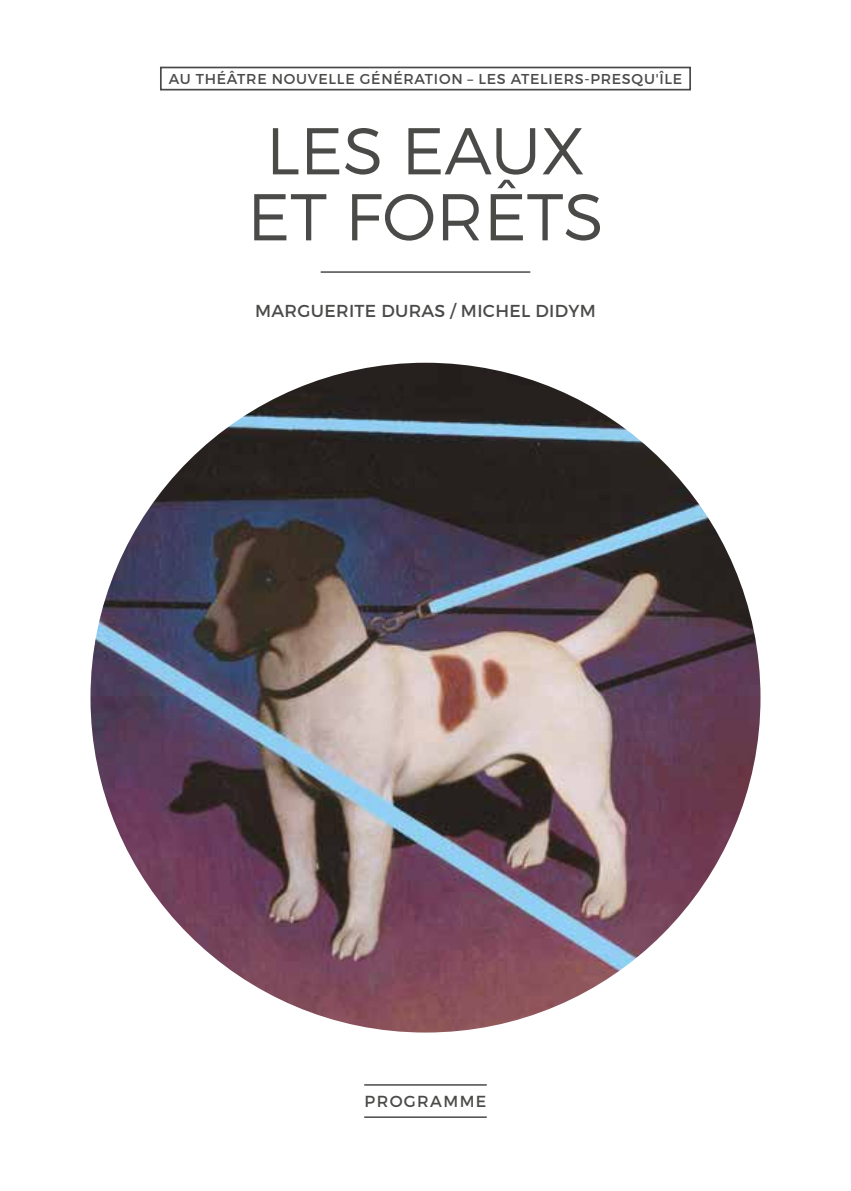
<style>
.page{position:relative;width:851px;height:1191px;background:#fff}
.page>*{position:absolute;margin:0;border:0;box-sizing:border-box;transform-origin:0 0}
.t1{font:300 66px/66px "Montserrat";color:#4a4a49}
.t2{font:17.4px "Montserrat";letter-spacing:.02em;color:#4a4a49}
.t3{font:16px "Montserrat";letter-spacing:.09em;color:#4a4a49}
.t4{font:14.4px "Montserrat";letter-spacing:.05em;color:#4a4a49}
</style>
<div class="page">
<img style="left:90px;top:363px;width:670px;height:669px;border-radius:335px">
<hr style="left:320px;top:271px;width:210px;height:2px;background:#4a4a49">
<hr style="left:364px;top:1116px;width:122px;height:2px;background:#4a4a49">
<hr style="left:364px;top:1084px;width:122px;height:1px;background:#4a4a49">
<div style="left:160px;top:67px;width:531px;height:23px;border:2px solid #4a4a49"></div>
<p class="t4" style="left:169px;top:70px;width:515px">AU THÉÂTRE NOUVELLE GÉNÉRATION – LES ATELIERS-PRESQU'ÎLE</p>
<h1 class="t1" style="left:247px;top:117px;width:358px">LES EAUX<br>ET FORÊTS</h1>
<p class="t2" style="left:255px;top:300px;width:342px">MARGUERITE DURAS / MICHEL DIDYM</p>
<p class="t3" style="left:364px;top:1091px;width:123px">PROGRAMME</p>
</div>
